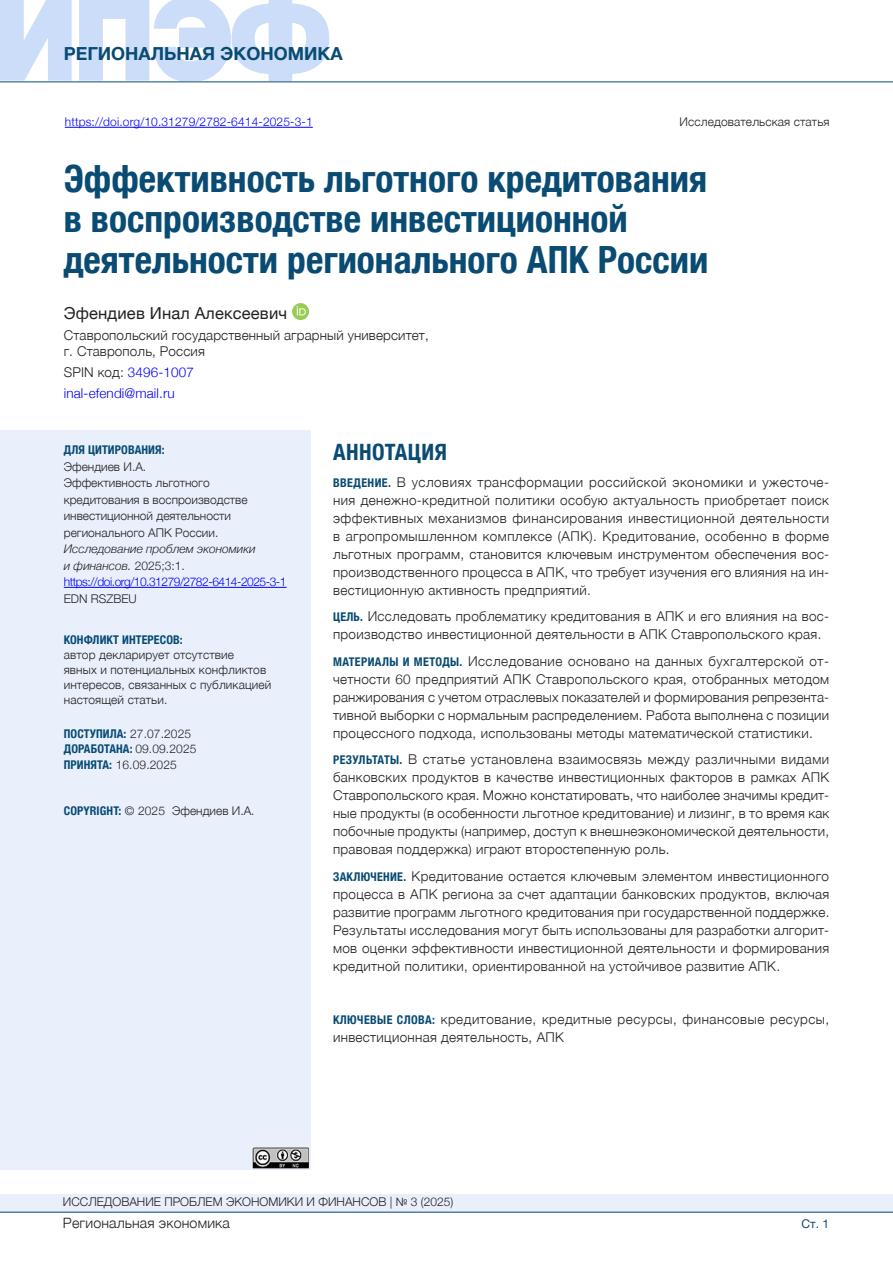
<style>
.page{position:relative;width:893px;height:1263px;background:#fff}
.page>*{position:absolute;margin:0;border:0;box-sizing:border-box;transform-origin:0 0}
.ЗАГОЛОВОК{font:700 condensed 37.5px/40.5px "Helvetica Neue";color:#094b73}
.Аннотация-Заг{font:700 condensed 22.5px "Helvetica Neue";letter-spacing:.02em;color:#094b73}
.t1{font:700 18px "Helvetica Neue";color:#094b73}
.АВТОР{font:16.5px "Helvetica Neue";letter-spacing:.01em;color:#231f20}
.ОСНОВНОЙ{font:300 14.25px "Helvetica Neue";letter-spacing:.01em;color:#231f20}
.Аннотация-рус{font:300 13.5px/18px "Helvetica Neue";letter-spacing:.025em;color:#231f20;text-align:justify}
.ИНСТИТУТ{font:300 13.5px/16.5px "Helvetica Neue";letter-spacing:.01em;color:#231f20}
.ИНСТИТУТ-2{font:300 13.5px "Helvetica Neue";letter-spacing:.01em;color:#00f}
.ИНСТИТУТ-3{font:300 12px/15px "Helvetica Neue";letter-spacing:.01em;color:#231f20}
.Цитата{font:300 12px "Helvetica Neue";color:#231f20}
.Цитата-2{font:italic 300 12px "Helvetica Neue";color:#231f20}
.Цитата-3{font:300 12px "Helvetica Neue";letter-spacing:-.04em;color:#00f}
.doi{font:300 12px "Helvetica Neue";letter-spacing:.01em;color:#00f}
.ИНСТИТУТ-4{font:700 condensed 12px/15px "Helvetica Neue";letter-spacing:.01em;color:#094b73}
.УДК{font:300 12px "Helvetica Neue";letter-spacing:.01em;color:#231f20}
.Цитата-4{font:700 condensed 12px "Helvetica Neue";letter-spacing:.01em;color:#094b73}
.t2{font:12px "Helvetica Neue";color:#094b73}
.s1{color:#231f20}
.s2{font-style:normal}
.s3{font-weight:700;font-stretch:condensed;color:#094b73}
.s4{font-weight:300;font-stretch:normal;color:#231f20}
.s5{font-weight:700;font-stretch:condensed;font-size:12px;color:#094b73}
</style>
<div class="page">
<div style="left:0;top:1194px;width:893px;height:18px;background:#e9f0fc"></div>
<hr style="left:0;top:1212px;width:893px;height:1px;background:#094b73">
<svg style="left:0;top:0;width:333px;height:83px"></svg>
<hr style="left:0;top:81px;width:893px;height:1px;background:#094b73">
<div style="left:0;top:430px;width:310px;height:739px;background:#e9f0fc"></div>
<hr style="left:64px;top:587px;width:223px;height:1px;background:#00f">
<hr style="left:65px;top:127px;width:248px;height:1px;background:#00f">
<svg style="left:292px;top:303px;width:17px;height:17px"></svg>
<svg style="left:292px;top:303px;width:18px;height:12px"></svg>
<img style="left:253px;top:1148px;width:55px;height:20px">
<p class="t1" style="left:64px;top:40px;width:281px">РЕГИОНАЛЬНАЯ ЭКОНОМИКА</p>
<p class="doi" style="left:65px;top:112px;width:250px">https://doi.org/10.31279/2782-6414-2025-3-1</p>
<p class="УДК" style="left:679px;top:112px;width:152px">Исследовательская статья</p>
<p class="ЗАГОЛОВОК" style="left:64px;top:156px;width:646px">Эффективность льготного кредитования в воспроизводстве инвестиционной деятельности регионального АПК России</p>
<p class="АВТОР" style="left:64px;top:301px;width:225px">Эфендиев Инал Алексеевич</p>
<p class="ИНСТИТУТ" style="left:64px;top:326px;width:367px">Ставропольский государственный аграрный университет, г. Ставрополь, Россия</p>
<p class="ИНСТИТУТ-2" style="left:64px;top:361px;width:132px"><span class="s1">SPIN код:</span> 3496-1007</p>
<p class="ИНСТИТУТ-2" style="left:64px;top:382px;width:112px">inal-efendi@mail.ru</p>
<p class="Цитата-4" style="left:64px;top:440px;width:102px">ДЛЯ ЦИТИРОВАНИЯ:</p>
<p class="Цитата" style="left:64px;top:457px;width:84px">Эфендиев И.А.</p>
<p class="Цитата" style="left:64px;top:473px;width:147px">Эффективность льготного</p>
<p class="Цитата" style="left:64px;top:490px;width:185px">кредитования в воспроизводстве</p>
<p class="Цитата" style="left:64px;top:506px;width:169px">инвестиционной деятельности</p>
<p class="Цитата" style="left:64px;top:523px;width:156px">регионального АПК России.</p>
<p class="Цитата-2" style="left:64px;top:539px;width:193px">Исследование проблем экономики</p>
<p class="Цитата-2" style="left:64px;top:556px;width:123px">и финансов. <span class="s2">2025;3:1.</span></p>
<p class="Цитата-3" style="left:64px;top:572px;width:224px">https://doi.org/10.31279/2782-6414-2025-3-1</p>
<p class="Цитата" style="left:64px;top:589px;width:74px">EDN RSZBEU</p>
<p class="ИНСТИТУТ-3" style="left:64px;top:631px;width:209px"><span class="s3">КОНФЛИКТ ИНТЕРЕСОВ:<br></span>автор декларирует отсутствие<br>явных и потенциальных конфликтов интересов, связанных с публикацией настоящей статьи.</p>
<p class="ИНСТИТУТ-4" style="left:64px;top:725px;width:134px">ПОСТУПИЛА: <span class="s4">27.07.2025<br></span>ДОРАБОТАНА: <span class="s4">09.09.2025</span></p>
<p class="ИНСТИТУТ-3" style="left:64px;top:756px;width:115px"><span class="s3">ПРИНЯТА:</span> 16.09.2025</p>
<p class="ИНСТИТУТ-3" style="left:64px;top:802px;width:192px"><span class="s3">COPYRIGHT:</span> ©️ 2025 Эфендиев И.А.</p>
<p class="Аннотация-Заг" style="left:333px;top:433px;width:115px">АННОТАЦИЯ</p>
<p class="Аннотация-рус" style="left:333px;top:472px;width:498px"><span class="s5">ВВЕДЕНИЕ.</span> В условиях трансформации российской экономики и ужесточе&shy;ния денежно-кредитной политики особую актуальность приобретает поиск эффективных механизмов финансирования инвестиционной деятельности в агропромышленном комплексе (АПК). Кредитование, особенно в форме льготных программ, становится ключевым инструментом обеспечения вос&shy;производственного процесса в АПК, что требует изучения его влияния на ин&shy;вестиционную активность предприятий.</p>
<p class="Аннотация-рус" style="left:333px;top:606px;width:498px"><span class="s5">ЦЕЛЬ.</span> Исследовать проблематику кредитования в АПК и его влияния на вос&shy;производство инвестиционной деятельности в АПК Ставропольского края.</p>
<p class="Аннотация-рус" style="left:333px;top:651px;width:498px"><span class="s5">МАТЕРИАЛЫ И МЕТОДЫ.</span> Исследование основано на данных бухгалтерской от&shy;четности 60 предприятий АПК Ставропольского края, отобранных методом ранжирования с учетом отраслевых показателей и формирования репрезента&shy;тивной выборки с нормальным распределением. Работа выполнена с позиции процессного подхода, использованы методы математической статистики.</p>
<p class="Аннотация-рус" style="left:333px;top:749px;width:498px"><span class="s5">РЕЗУЛЬТАТЫ.</span> В статье установлена взаимосвязь между различными видами банковских продуктов в качестве инвестиционных факторов в рамках АПК Ставропольского края. Можно констатировать, что наиболее значимы кредит&shy;ные продукты (в особенности льготное кредитование) и лизинг, в то время как побочные продукты (например, доступ к внешнеэкономической деятельности, правовая поддержка) играют второстепенную роль.</p>
<p class="Аннотация-рус" style="left:333px;top:866px;width:498px"><span class="s5">ЗАКЛЮЧЕНИЕ.</span> Кредитование остается ключевым элементом инвестиционного процесса в АПК региона за счет адаптации банковских продуктов, включая развитие программ льготного кредитования при государственной поддержке.<br>Результаты исследования могут быть использованы для разработки алгорит&shy;мов оценки эффективности инвестиционной деятельности и формирования кредитной политики, ориентированной на устойчивое развитие АПК.</p>
<p class="Аннотация-рус" style="left:333px;top:1009px;width:498px"><span class="s5">КЛЮЧЕВЫЕ СЛОВА:</span> кредитование, кредитные ресурсы, финансовые ресурсы, инвестиционная деятельность, АПК</p>
<p class="ИНСТИТУТ-3" style="left:63px;top:1194px;width:392px">ИССЛЕДОВАНИЕ ПРОБЛЕМ ЭКОНОМИКИ И ФИНАНСОВ | № 3 (2025)</p>
<p class="ОСНОВНОЙ" style="left:63px;top:1211px;width:168px">Региональная экономика</p>
<p class="t2" style="left:802px;top:1214px;width:29px">Ст. 1</p>
</div>
